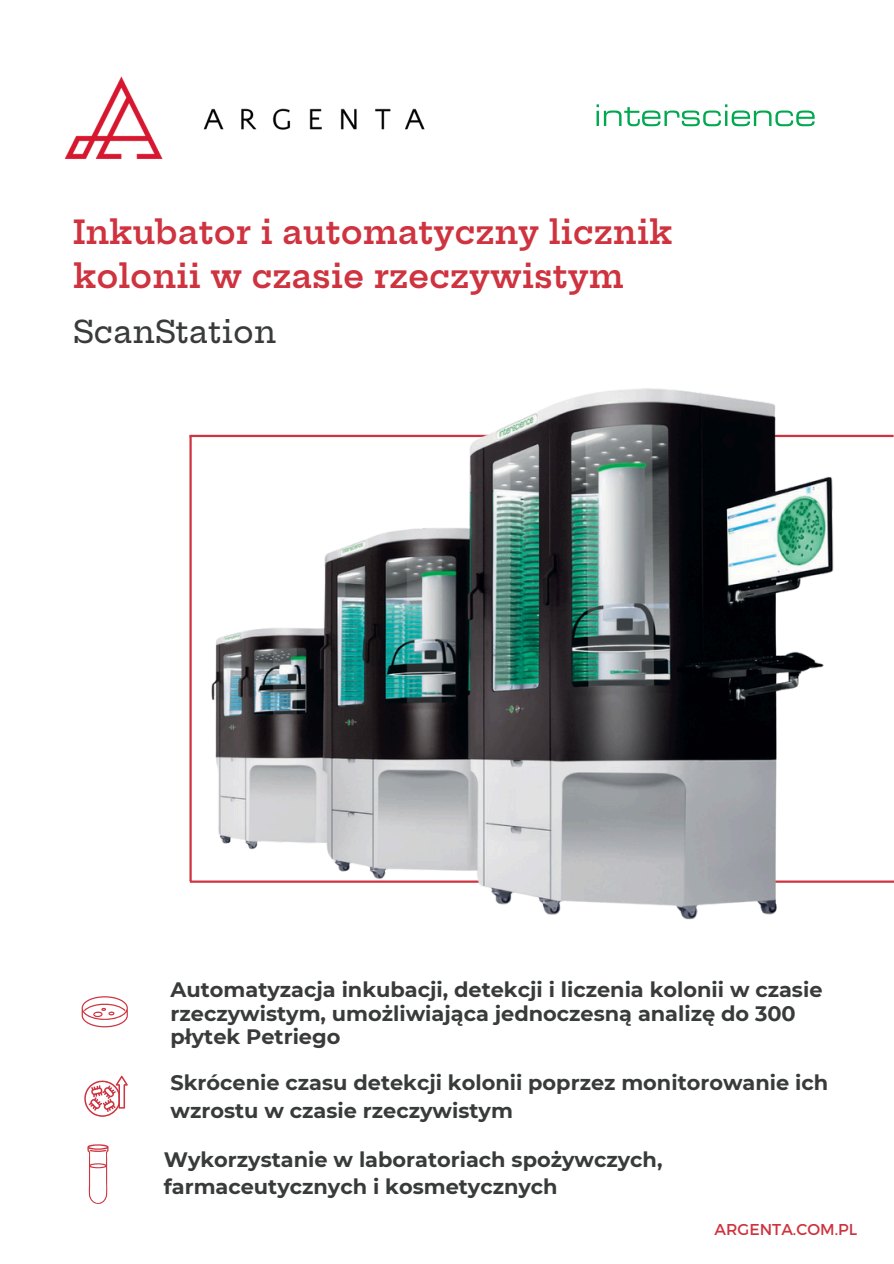
<style>
.page{position:relative;width:894px;height:1264px;background:#fff}
.page>*{position:absolute;margin:0;border:0;box-sizing:border-box;transform-origin:0 0}
.t1{font:600 32.4px/44.8px "Hepta Slab";color:#ce333f}
.t2{font:500 30.9px "Hepta Slab";color:#393b3b}
.t3{font:700 20.85px/23.7px "Montserrat";color:#393b3b}
.t4{font:15.75px "Montserrat";color:#ce333f}
</style>
<div class="page">
<img style="left:64px;top:76px;width:361px;height:83px">
<hr style="left:189px;top:435px;width:704px;height:2px;background:#ce333f">
<hr style="left:189px;top:435px;width:3px;height:446px;background:#ce333f">
<hr style="left:190px;top:880px;width:703px;height:2px;background:#ce333f">
<svg style="left:596px;top:104px;width:218px;height:22px"></svg>
<img style="left:208px;top:388px;width:685px;height:532px">
<svg style="left:82px;top:996px;width:46px;height:32px"></svg>
<svg style="left:84px;top:1001px;width:41px;height:10px"></svg>
<svg style="left:87px;top:1144px;width:22px;height:59px"></svg>
<svg style="left:84px;top:1075px;width:44px;height:42px"></svg>
<p class="t1" style="left:73px;top:209px;width:600px">Inkubator i automatyczny licznik kolonii w czasie rzeczywistym</p>
<p class="t2" style="left:73px;top:312px;width:205px">ScanStation</p>
<h1 class="t3" style="left:170px;top:977px;width:653px">Automatyzacja inkubacji, detekcji i liczenia kolonii w czasie rzeczywistym, umożliwiająca jednoczesną analizę do 300 płytek Petriego</h1>
<p class="t3" style="left:170px;top:1068px;width:659px;line-height:28.2px">Skrócenie czasu detekcji kolonii poprzez monitorowanie ich wzrostu w czasie rzeczywistym</p>
<p class="t3" style="left:164px;top:1146px;width:500px;line-height:27px">Wykorzystanie w laboratoriach spożywczych, farmaceutycznych i kosmetycznych</p>
<p class="t4" style="left:714px;top:1219px;width:144px">ARGENTA.COM.PL</p>
</div>
